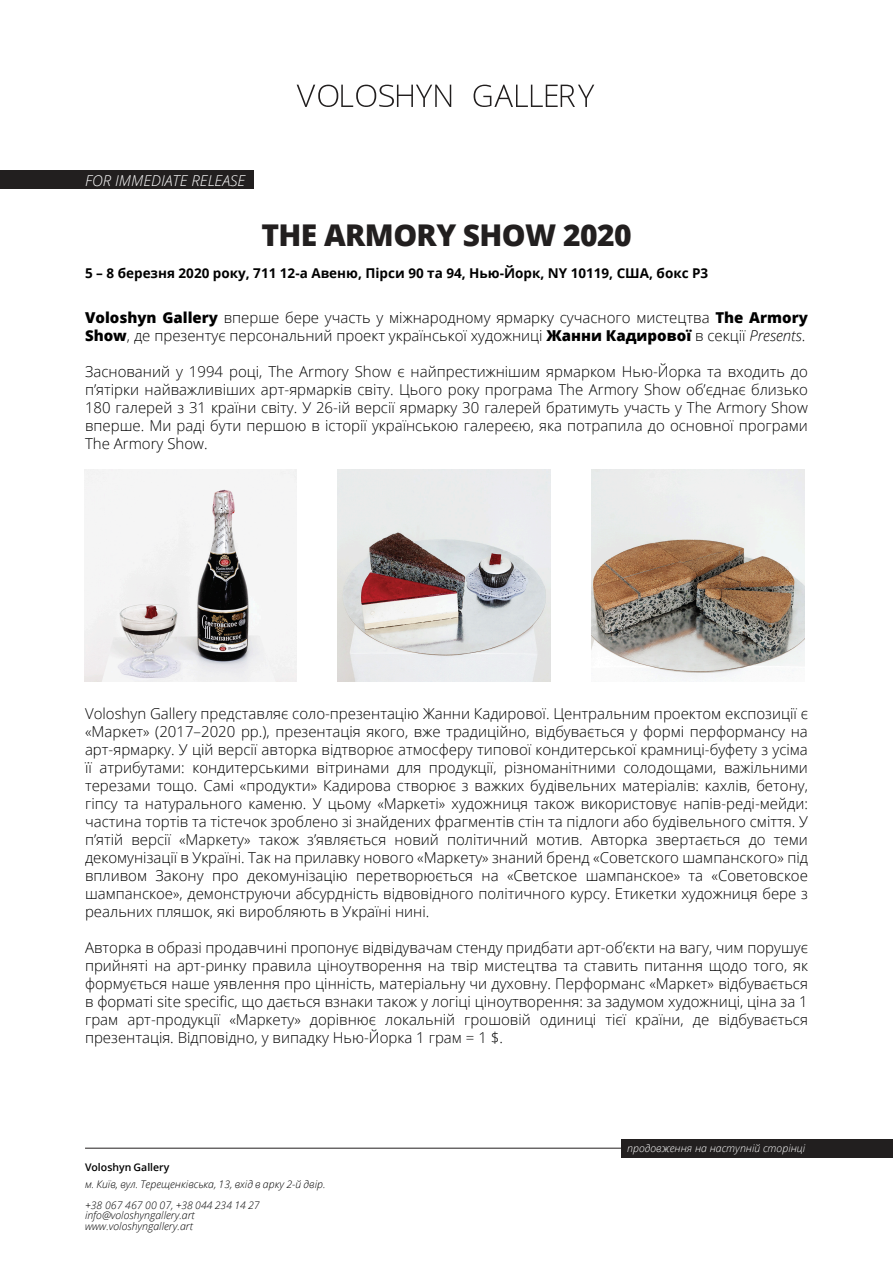
<style>
.page{position:relative;width:893px;height:1263px;background:#fff}
.page>*{position:absolute;margin:0;border:0;box-sizing:border-box;transform-origin:0 0}
.t1{font:800 30px "Open Sans";letter-spacing:-.02em;color:#221f1f}
.t2{font:300 15px/18px "Open Sans";color:#010101;text-align:justify}
.t3{font:italic 300 15px "Open Sans";color:#fff}
.t4{font:700 13.5px "Open Sans";color:#010101}
.t5{font:italic 300 10.5px/21px "Open Sans";color:#010101}
.t6{font:italic 300 10.5px "Open Sans";color:#fff}
.t7{font:600 10.5px "Open Sans";color:#010101}
.s1{font-weight:800}
.s2{font-style:italic}
</style>
<div class="page">
<div style="left:621px;top:1139px;width:272px;height:19px;background:#221f1f"></div>
<div style="left:0;top:170px;width:254px;height:19px;background:#221f1f"></div>
<hr style="left:85px;top:1148px;width:536px;height:1px;background:#221f1f">
<svg style="left:297px;top:85px;width:154px;height:22px"></svg>
<svg style="left:474px;top:85px;width:120px;height:22px"></svg>
<img style="left:84px;top:469px;width:213px;height:213px">
<img style="left:592px;top:469px;width:212px;height:212px">
<img style="left:338px;top:469px;width:213px;height:213px">
<p class="t3" style="left:85px;top:170px;width:162px">FOR IMMEDIATE RELEASE</p>
<h1 class="t1" style="left:261px;top:213px;width:372px">THE ARMORY SHOW 2020</h1>
<p class="t4" style="left:85px;top:263px;width:625px">5 – 8 березня 2020 року, 711 12-а Авеню, Пірси 90 та 94, Нью-Йорк, NY 10119, США, бокс Р3</p>
<p class="t2" style="left:85px;top:308px;width:724px"><span class="s1">Voloshyn Gallery</span> вперше бере участь у міжнародному ярмарку сучасного мистецтва <span class="s1">The Armory<br>Show</span>, де презентує персональний проект української художниці <span class="s1">Жанни Кадирової</span> в секції <span class="s2">Presents</span>.</p>
<p class="t2" style="left:85px;top:362px;width:724px">Заснований у 1994 році, The Armory Show є найпрестижнішим ярмарком Нью-Йорка та входить до п’ятірки найважливіших арт-ярмарків світу. Цього року програма The Armory Show об’єднає близько 180 галерей з 31 країни світу. У 26-ій версії ярмарку 30 галерей братимуть участь у The Armory Show вперше. Ми раді бути першою в історії українською галереєю, яка потрапила до основної програми The Armory Show.</p>
<p class="t2" style="left:85px;top:704px;width:724px">Voloshyn Gallery представляє соло-презентацію Жанни Кадирової. Центральним проектом експозиції є «Маркет» (2017–2020 рр.), презентація якого, вже традиційно, відбувається у формі перформансу на арт-ярмарку. У цій версії авторка відтворює атмосферу типової кондитерської крамниці-буфету з усіма її атрибутами: кондитерськими вітринами для продукції, різноманітними солодощами, важільними терезами тощо. Самі «продукти» Кадирова створює з важких будівельних матеріалів: кахлів, бетону, гіпсу та натурального каменю. У цьому «Маркеті» художниця також використовує напів-реді-мейди: частина тортів та тістечок зроблено зі знайдених фрагментів стін та підлоги або будівельного сміття. У п’ятій версії «Маркету» також з’являється новий політичний мотив. Авторка звертається до теми декомунізації в Україні. Так на прилавку нового «Маркету» знаний бренд «Советского шампанского» під впливом Закону про декомунізацію перетворюється на «Светское шампанское» та «Советовское шампанское», демонструючи абсурдність відвовідного політичного курсу. Етикетки художниця бере з реальних пляшок, які виробляють в Україні нині.</p>
<p class="t2" style="left:85px;top:938px;width:724px">Авторка в образі продавчині пропонує відвідувачам стенду придбати арт-об’єкти на вагу, чим порушує прийняті на арт-ринку правила ціноутворення на твір мистецтва та ставить питання щодо того, як формується наше уявлення про цінність, матеріальну чи духовну. Перформанс «Маркет» відбувається в форматі site specific, що дається взнаки також у логіці ціноутворення: за задумом художниці, ціна за 1 грам арт-продукції «Маркету» дорівнює локальній грошовій одиниці тієї країни, де відбувається презентація. Відповідно, у випадку Нью-Йорка 1 грам = 1 $.</p>
<p class="t7" style="left:85px;top:1160px;width:86px">Voloshyn Gallery</p>
<p class="t5" style="left:85px;top:1173px;width:242px">м. Київ, вул. Терещенківська, 13, вхід в арку 2-й двір. +38 067 467 00 07, +38 044 234 14 27</p>
<p class="t5" style="left:85px;top:1210px;width:111px;line-height:10.5px">info@voloshyngallery.art www.voloshyngallery.art</p>
<p class="t6" style="left:627px;top:1141px;width:180px">продовження на наступній сторінці</p>
</div>
